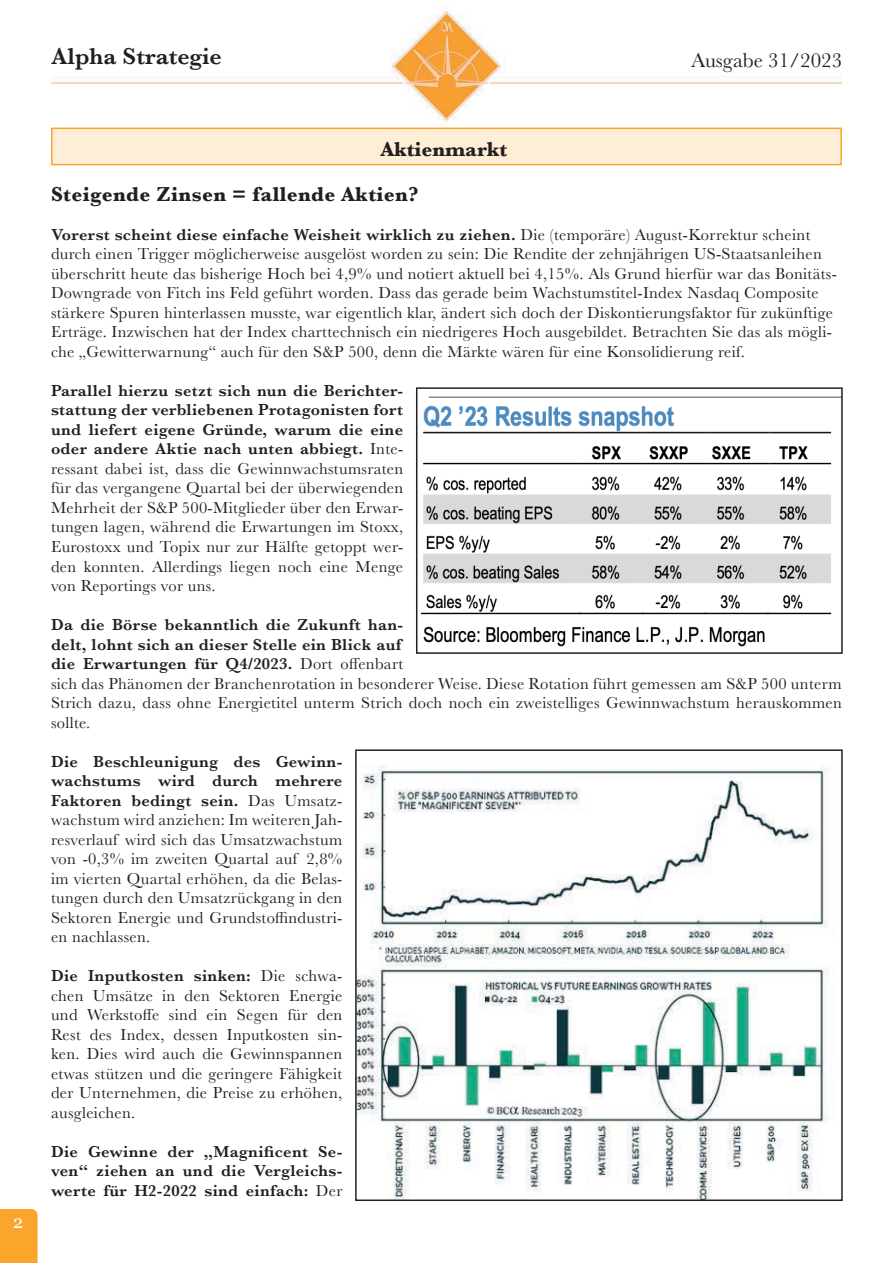
<style>
.page{position:relative;width:893px;height:1263px;background:#fff}
.page>*{position:absolute;margin:0;border:0;box-sizing:border-box;transform-origin:0 0}
.t1{font:600 24px "Baskerville";color:#231f20}
.t2{font:700 21px "Baskerville";letter-spacing:.02em;color:#231f20}
.t3{font:21px "Baskerville";color:#231f20}
.t4{font:700 21px "Baskerville";color:#231f20}
.t5{font:18px "Georgia";color:#fff}
.t6{font:16.5px/19.5px "Baskerville";letter-spacing:.02em;color:#231f20;text-align:justify}
.t7{font:600 16.5px/19.5px "Baskerville";letter-spacing:.02em;color:#231f20;text-align:justify}
.s1{font-weight:600}
.s2{font-weight:400}
</style>
<div class="page">
<img style="left:51px;top:10px;width:791px;height:118px">
<div style="left:0;top:1209px;width:38px;height:54px;background:#faa52c"></div>
<div style="left:13px;top:1215px;width:19px;height:18px;background:#faa52c"></div>
<div style="left:51px;top:128px;width:791px;height:37px;background:#ffeed7;border:2px solid #faa52c"></div>
<img style="left:420px;top:396px;width:420px;height:251px">
<div style="left:416px;top:387px;width:427px;height:267px;border:2px solid #231f20"></div>
<img style="left:358px;top:765px;width:471px;height:433px">
<div style="left:355px;top:749px;width:488px;height:452px;border:2px solid #231f20"></div>
<p class="t5" style="left:13px;top:1209px;width:12px">2</p>
<h1 class="t1" style="left:51px;top:39px;width:172px">Alpha Strategie</h1>
<p class="t3" style="left:691px;top:47px;width:152px">Ausgabe 31/2023</p>
<p class="t4" style="left:381px;top:134px;width:128px">Aktienmarkt</p>
<p class="t2" style="left:51px;top:179px;width:369px">Steigende Zinsen = fallende Aktien?</p>
<p class="t6" style="left:51px;top:225px;width:787px;text-align:left"><span class="s1">Vorerst scheint diese einfache Weisheit wirklich zu ziehen.</span> Die (temporäre) August-Korrektur scheint durch einen Trigger möglicherweise ausgelöst worden zu sein: Die Rendite der zehnjährigen US-Staatsanleihen überschritt heute das bisherige Hoch bei 4,9% und notiert aktuell bei 4,15%. Als Grund hierfür war das Bonitäts-Downgrade von Fitch ins Feld geführt worden. Dass das gerade beim Wachstumstitel-Index Nasdaq Composite stärkere Spuren hinterlassen musste, war eigentlich klar, ändert sich doch der Diskontierungsfaktor für zukünftige Erträge. Inzwischen hat der Index charttechnisch ein niedrigeres Hoch ausgebildet. Betrachten Sie das als mögli&shy;che „Gewitterwarnung“ auch für den S&amp;P 500, denn die Märkte wären für eine Konsolidierung reif.</p>
<p class="t6" style="left:51px;top:381px;width:354px"><span class="s1">Parallel hierzu setzt sich nun die Berichter&shy;stattung der verbliebenen Protagonisten fort und liefert eigene Gründe, warum die eine oder andere Aktie nach unten abbiegt.</span> Inte&shy;ressant dabei ist, dass die Gewinnwachstumsraten für das vergangene Quartal bei der überwiegenden Mehrheit der S&amp;P 500-Mitglieder über den Erwar&shy;tungen lagen, während die Erwartungen im Stoxx, Eurostoxx und Topix nur zur Hälfte getoppt wer&shy;den konnten. Allerdings liegen noch eine Menge von Reportings vor uns.</p>
<p class="t6" style="left:51px;top:615px;width:792px;text-align:left"><span class="s1">Da die Börse bekanntlich die Zukunft han-<br>delt, lohnt sich an dieser Stelle ein Blick auf<br>die Erwartungen für Q4/2023.</span> Dort offenbart<br>sich das Phänomen der Branchenrotation in besonderer Weise. Diese Rotation führt gemessen am S&amp;P 500 unterm Strich dazu, dass ohne Energietitel unterm Strich doch noch ein zweistelliges Gewinnwachstum herauskommen sollte.</p>
<p class="t6" style="left:51px;top:752px;width:293px"><span class="s1">Die Beschleunigung des Gewinn&shy;wachstums wird durch mehrere Faktoren bedingt sein.</span> Das Umsatz&shy;wachstum wird anziehen: Im weiteren Jah&shy;resverlauf wird sich das Umsatzwachstum von -0,3% im zweiten Quartal auf 2,8% im vierten Quartal erhöhen, da die Belas&shy;tungen durch den Umsatzrückgang in den Sektoren Energie und Grundstoffindustri&shy;en nachlassen.</p>
<p class="t6" style="left:51px;top:966px;width:293px"><span class="s1">Die Inputkosten sinken:</span> Die schwa&shy;chen Umsätze in den Sektoren Energie und Werkstoffe sind ein Segen für den Rest des Index, dessen Inputkosten sin&shy;ken. Dies wird auch die Gewinnspannen etwas stützen und die geringere Fähigkeit der Unternehmen, die Preise zu erhöhen, ausgleichen.</p>
<p class="t7" style="left:51px;top:1141px;width:293px">Die Gewinne der „Magnificent Se&shy;ven“ ziehen an und die Vergleichs&shy;werte für H2-2022 sind einfach: <span class="s2">Der</span></p>
</div>
